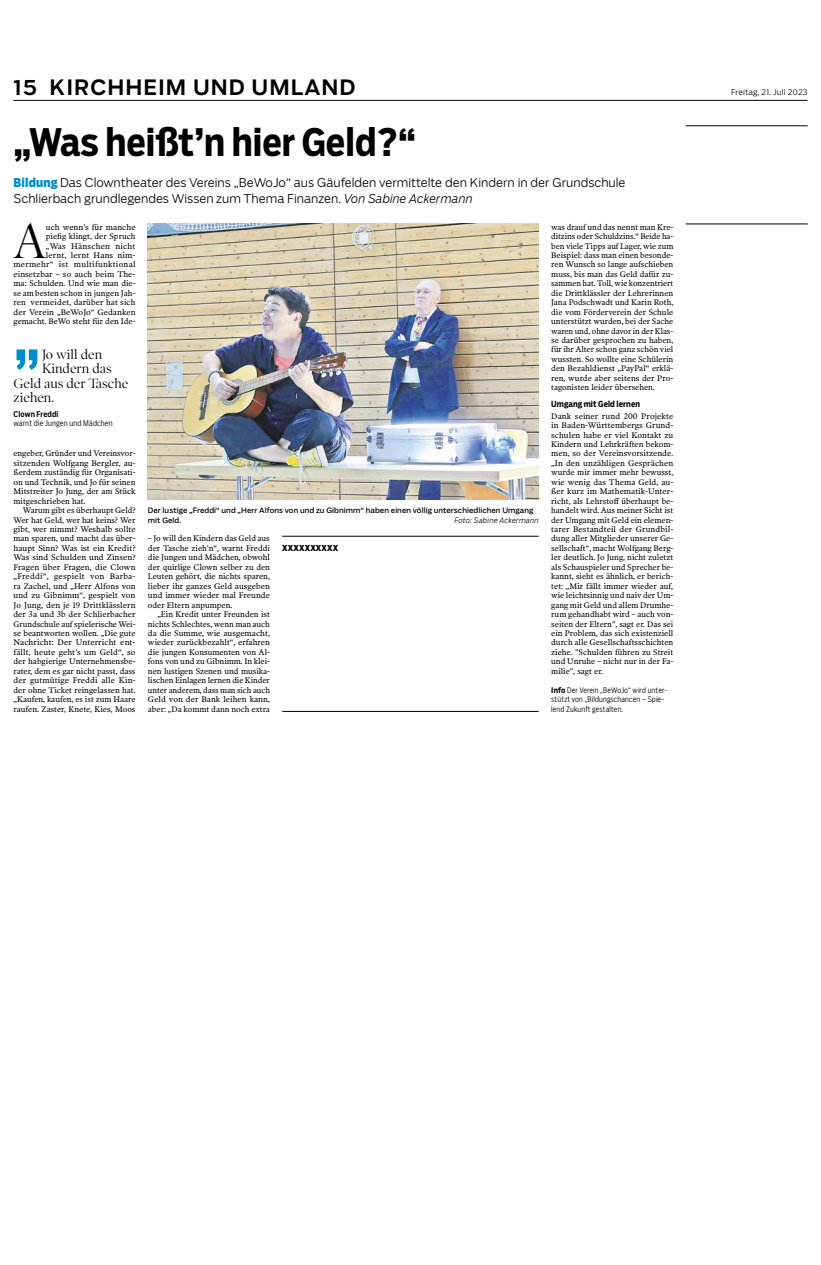
<style>
.page{position:relative;width:821px;height:1265px;background:#fff}
.page>*{position:absolute;margin:0;border:0;box-sizing:border-box;transform-origin:0 0}
.t1{font:78.92px "Salvo Serif Extra Cond";color:#008eca}
.t2{font:49.61px "Poynter OS Disp Narrow";color:#000}
.t3{font:700 37.62px "Salvo Sans Cond";color:#000}
.t4{font:500 21px "Salvo Sans";letter-spacing:.05em;color:#000}
.t5{font:13.56px "Poynter OS Disp";color:#000}
.t6{font:300 12.08px/15.9px "Salvo Sans";color:#000}
.t7{font:700 10.76px "Salvo Sans Cond";letter-spacing:.015em;color:#000}
.t8{font:700 8.31px "Salvo Sans Cond";letter-spacing:.01em;color:#000}
.t9{font:8.22px/9.5px "Poynter OS Text Two";color:#000;text-align:justify}
.t10{font:300 7.88px "Salvo Sans Cond";letter-spacing:.02em;color:#000}
.t11{font:300 7.88px "Salvo Sans";letter-spacing:.02em;color:#000}
.t12{font:500 7.88px "Salvo Sans Cond";letter-spacing:.02em;color:#000}
.t13{font:300 7.7px/9.5px "Salvo Sans Cond";letter-spacing:.02em;color:#000}
.t14{font:7.35px/9.5px "Salvo Sans";letter-spacing:.01em;color:#000}
.t15{font:italic 300 7.35px "Salvo Sans";letter-spacing:.01em;color:#000}
.s1{font-family:"Salvo Sans Cond";font-weight:900;color:#008eca}
.s2{font-style:italic}
.s3{font-weight:700}
</style>
<div class="page">
<hr style="left:14px;top:100px;width:793px;height:1px;background:#000">
<hr style="left:686px;top:224px;width:122px;height:1px;background:#000">
<hr style="left:686px;top:126px;width:122px;height:1px;background:#000">
<img style="left:148px;top:224px;width:390px;height:275px">
<hr style="left:282px;top:536px;width:257px;height:1px;background:#000">
<hr style="left:282px;top:711px;width:257px;height:1px;background:#000">
<h3 class="t4" style="left:14px;top:72px;width:344px">15 KIRCHHEIM UND UMLAND</h3>
<p class="t11" style="left:731px;top:86px;width:78px">Freitag, 21. Juli 2023</p>
<h3 class="t3" style="left:14px;top:116px;width:404px">„Was heißt’n hier Geld?“</h3>
<h3 class="t6" style="left:14px;top:175px;width:614px"><span class="s1">Bildung</span> Das Clowntheater des Vereins „BeWoJo“ aus Gäufelden vermittelte den Kindern in der Grundschule<br>Schlierbach grundlegendes Wissen zum Thema Finanzen. <span class="s2">Von Sabine Ackermann</span></h3>
<h2 class="t2" style="left:14px;top:214px;width:33px">A</h2>
<p class="t9" style="left:14px;top:222px;width:124px;text-align:right">uch wenn’s für manche<br>piefig klingt, der Spruch<br>„Was Hänschen nicht<br>lernt, lernt Hans nim&shy;mermehr“ ist multifunktional einsetzbar – so auch beim The&shy;ma: Schulden. Und wie man die&shy;se am besten schon in jungen Jah&shy;ren vermeidet, darüber hat sich der Verein „BeWoJo“ Gedanken gemacht. BeWo steht für den Ide-</p>
<p class="t9" style="left:551px;top:222px;width:124px">was drauf und das nennt man Kre&shy;ditzins oder Schuldzins.“ Beide ha&shy;ben viele Tipps auf Lager, wie zum Beispiel: dass man einen besonde&shy;ren Wunsch so lange aufschieben muss, bis man das Geld dafür zu&shy;sammen hat. Toll, wie konzentriert die Drittklässler der Lehrerinnen Jana Podschwadt und Karin Roth, die vom Förderverein der Schule unterstützt wurden, bei der Sache waren und, ohne davor in der Klas&shy;se darüber gesprochen zu haben, für ihr Alter schon ganz schön viel wussten. So wollte eine Schülerin den Bezahldienst „PayPal“ erklä&shy;ren, wurde aber seitens der Pro&shy;tagonisten leider übersehen.</p>
<p class="t8" style="left:551px;top:399px;width:90px">Umgang mit Geld lernen</p>
<p class="t9" style="left:551px;top:411px;width:124px">Dank seiner rund 200 Projekte in Baden-Württembergs Grund&shy;schulen habe er viel Kontakt zu Kindern und Lehrkräften bekom&shy;men, so der Vereinsvorsitzende. „In den unzähligen Gesprächen wurde mir immer mehr bewusst, wie wenig das Thema Geld, au&shy;ßer kurz im Mathematik-Unter&shy;richt, als Lehrstoff überhaupt be&shy;handelt wird. Aus meiner Sicht ist der Umgang mit Geld ein elemen&shy;tarer Bestandteil der Grundbil&shy;dung aller Mitglieder unserer Ge&shy;sellschaft“, macht Wolfgang Berg&shy;ler deutlich. Jo Jung, nicht zuletzt als Schauspieler und Sprecher be&shy;kannt, sieht es ähnlich, er berich&shy;tet: „Mir fällt immer wieder auf, wie leichtsinnig und naiv der Um&shy;gang mit Geld und allem Drumhe&shy;rum gehandhabt wird – auch von&shy;seiten der Eltern", sagt er. Das sei ein Problem, das sich existenziell durch alle Gesellschaftsschichten ziehe. "Schulden führen zu Streit und Unruhe – nicht nur in der Fa&shy;milie", sagt er.</p>
<p class="t13" style="left:551px;top:685px;width:117px"><span class="s3">Info</span> Der Verein „BeWoJo“ wird unter&shy;stützt von „Bildungschancen – Spie&shy;lend Zukunft gestalten.</p>
<h1 class="t1" style="left:14px;top:281px;width:28px">„</h1>
<h3 class="t5" style="left:42px;top:347px;width:62px">Jo will den</h3>
<h3 class="t5" style="left:42px;top:361px;width:71px">Kindern das</h3>
<h3 class="t5" style="left:14px;top:376px;width:116px">Geld aus der Tasche</h3>
<h3 class="t5" style="left:14px;top:390px;width:42px">ziehen.</h3>
<p class="t12" style="left:14px;top:409px;width:46px">Clown Freddi</p>
<p class="t10" style="left:14px;top:418px;width:101px">warnt die Jungen und Mädchen</p>
<p class="t9" style="left:14px;top:449px;width:124px">engeber, Gründer und Vereinsvor&shy;sitzenden Wolfgang Bergler, au&shy;ßerdem zuständig für Organisati&shy;on und Technik, und Jo für seinen Mitstreiter Jo Jung, der am Stück mitgeschrieben hat.</p>
<p class="t9" style="left:14px;top:505px;width:124px;text-indent:9px">Warum gibt es überhaupt Geld?<br>Wer hat Geld, wer hat keins? Wer gibt, wer nimmt? Weshalb sollte man sparen, und macht das über&shy;haupt Sinn? Was ist ein Kredit?<br>Was sind Schulden und Zinsen?<br>Fragen über Fragen, die Clown „Freddi“, gespielt von Barba&shy;ra Zachel, und „Herr Alfons von und zu Gibnimm“, gespielt von Jo Jung, den je 19 Drittklässlern der 3a und 3b der Schlierbacher Grundschule auf spielerische Wei&shy;se beantworten wollen. „Die gute Nachricht: Der Unterricht ent&shy;fällt, heute geht’s um Geld“, so der habgierige Unternehmensbe&shy;rater, dem es gar nicht passt, dass der gutmütige Freddi alle Kin&shy;der ohne Ticket reingelassen hat. „Kaufen, kaufen, es ist zum Haare raufen. Zaster, Knete, Kies, Moos</p>
<p class="t14" style="left:148px;top:506px;width:387px">Der lustige „Freddi“ und „Herr Alfons von und zu Gibnimm“ haben einen völlig unterschiedlichen Umgang mit Geld.</p>
<p class="t15" style="left:455px;top:515px;width:86px">Foto: Sabine Ackermann</p>
<p class="t9" style="left:148px;top:534px;width:124px">– Jo will den Kindern das Geld aus der Tasche zieh’n“, warnt Freddi die Jungen und Mädchen, obwohl der quirlige Clown selber zu den Leuten gehört, die nichts sparen, lieber ihr ganzes Geld ausgeben und immer wieder mal Freunde oder Eltern anpumpen.</p>
<p class="t9" style="left:148px;top:609px;width:124px;text-indent:9px">„Ein Kredit unter Freunden ist nichts Schlechtes, wenn man auch da die Summe, wie ausgemacht, wieder zurückbezahlt“, erfahren die jungen Konsumenten von Al&shy;fons von und zu Gibnimm. In klei&shy;nen lustigen Szenen und musika&shy;lischen Einlagen lernen die Kinder unter anderem, dass man sich auch Geld von der Bank leihen kann, aber: „Da kommt dann noch extra</p>
<h3 class="t7" style="left:282px;top:540px;width:58px">xxxxxxxxxx</h3>
</div>
